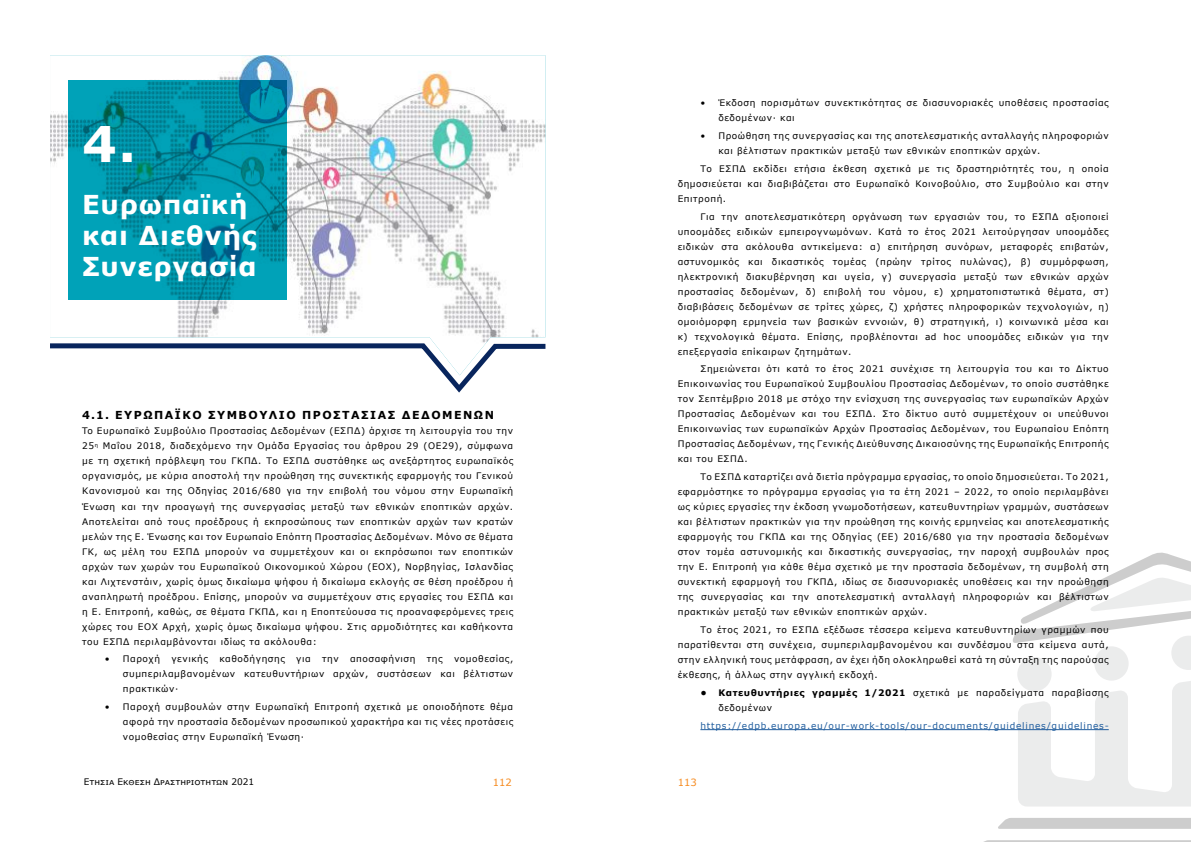
<style>
.page{position:relative;width:1191px;height:842px;background:#fff}
.page>*{position:absolute;margin:0;border:0;box-sizing:border-box;transform-origin:0 0}
.t1{font:700 49px "Verdana";color:#fff}
.t2{font:700 26px/31.2px "Verdana";letter-spacing:.03em;color:#fff}
.t3{font:700 11px "Verdana";letter-spacing:.135em;color:#000}
.t4{font:10px "Verdana";color:#f68a1e}
.t5{font:9px/15px "Verdana";letter-spacing:.06em;color:#000;text-align:justify}
.t6{font:9px "Verdana";letter-spacing:.085em;color:#205d9e}
.t7{font:9px "Verdana";color:#000}
.s1{font-weight:700}
</style>
<div class="page">
<div style="left:998px;top:818px;width:193px;height:11px;background:#cdcdcd"></div>
<svg style="left:984px;top:840px;width:207px;height:2px"></svg>
<div style="left:1094px;top:646px;width:34px;height:35px;background:#ebecec;border-radius:50%"></div>
<div style="left:1017px;top:657px;width:34px;height:34px;background:#ebecec;border-radius:50%"></div>
<svg style="left:1018px;top:679px;width:173px;height:127px"></svg>
<svg style="left:1012px;top:552px;width:179px;height:118px"></svg>
<img style="left:50px;top:55px;width:495px;height:286px">
<svg style="left:50px;top:341px;width:496px;height:52px"></svg>
<svg style="left:68px;top:81px;width:219px;height:219px;background:#0094a9"></svg>
<hr style="left:700px;top:729px;width:408px;height:1px;background:#205d9e">
<h1 class="t1" style="left:82px;top:109px;width:55px">4.</h1>
<h2 class="t2" style="left:82px;top:188px;width:176px">Ευρωπαϊκή και Διεθνής<br>Συνεργασία</h2>
<p class="t3" style="left:82px;top:408px;width:413px">4.1. ΕΥΡΩΠΑΪΚΟ ΣΥΜΒΟΥΛΙΟ ΠΡΟΣΤΑΣΙΑΣ ΔΕΔΟΜΕΝΩΝ</p>
<p class="t5" style="left:82px;top:424px;width:432px">To Ευρωπαϊκό Συμβούλιο Προστασίας Δεδομένων (ΕΣΠΔ) άρχισε τη λειτουργία του την 25<sup>η</sup> Μαΐου 2018, διαδεχόμενο την Ομάδα Εργασίας του άρθρου 29 (ΟΕ29), σύμφωνα με τη σχετική πρόβλεψη του ΓΚΠΔ. Το ΕΣΠΔ συστάθηκε ως ανεξάρτητος ευρωπαϊκός οργανισμός, με κύρια αποστολή την προώθηση της συνεκτικής εφαρμογής του Γενικού Κανονισμού και της Οδηγίας 2016/680 για την επιβολή του νόμου στην Ευρωπαϊκή Ένωση και την προαγωγή της συνεργασίας μεταξύ των εθνικών εποπτικών αρχών.<br>Αποτελείται από τους προέδρους ή εκπροσώπους των εποπτικών αρχών των κρατών μελών της Ε. Ένωσης και τον Ευρωπαίο Επόπτη Προστασίας Δεδομένων. Μόνο σε θέματα ΓΚ, ως μέλη του ΕΣΠΔ μπορούν να συμμετέχουν και οι εκπρόσωποι των εποπτικών αρχών των χωρών του Ευρωπαϊκού Οικονομικού Χώρου (ΕΟΧ), Νορβηγίας, Ισλανδίας και Λιχτενστάιν, χωρίς όμως δικαίωμα ψήφου ή δικαίωμα εκλογής σε θέση προέδρου ή αναπληρωτή προέδρου. Επίσης, μπορούν να συμμετέχουν στις εργασίες του ΕΣΠΔ και η Ε. Επιτροπή, καθώς, σε θέματα ΓΚΠΔ, και η Εποπτεύουσα τις προαναφερόμενες τρεις χώρες του ΕΟΧ Αρχή, χωρίς όμως δικαίωμα ψήφου. Στις αρμοδιότητες και καθήκοντα του ΕΣΠΔ περιλαμβάνονται ιδίως τα ακόλουθα:</p>
<p class="t5" style="left:105px;top:651px;width:57px">• Παροχή</p>
<p class="t5" style="left:171px;top:651px;width:38px">γενικής</p>
<p class="t5" style="left:219px;top:651px;width:67px">καθοδήγησης</p>
<p class="t5" style="left:296px;top:651px;width:16px">για</p>
<p class="t5" style="left:322px;top:651px;width:18px">την</p>
<p class="t5" style="left:350px;top:651px;width:67px">αποσαφήνιση</p>
<p class="t5" style="left:427px;top:651px;width:17px">της</p>
<p class="t5" style="left:123px;top:651px;width:392px;text-indent:331px">νομοθεσίας, συμπεριλαμβανομένων κατευθυντήριων αρχών, συστάσεων και βέλτιστων πρακτικών·</p>
<p class="t5" style="left:123px;top:699px;width:392px;text-indent:-18px">• Παροχή συμβουλών στην Ευρωπαϊκή Επιτροπή σχετικά με οποιοδήποτε θέμα αφορά την προστασία δεδομένων προσωπικού χαρακτήρα και τις νέες προτάσεις νομοθεσίας στην Ευρωπαϊκή Ένωση·</p>
<p class="t5" style="left:718px;top:95px;width:392px;text-indent:-18px">• Έκδοση πορισμάτων συνεκτικότητας σε διασυνοριακές υποθέσεις προστασίας δεδομένων· και</p>
<p class="t5" style="left:718px;top:128px;width:392px;text-indent:-18px">• Προώθηση της συνεργασίας και της αποτελεσματικής ανταλλαγής πληροφοριών και βέλτιστων πρακτικών μεταξύ των εθνικών εποπτικών αρχών.</p>
<p class="t5" style="left:677px;top:161px;width:432px;text-indent:23px">Το ΕΣΠΔ εκδίδει ετήσια έκθεση σχετικά με τις δραστηριότητές του, η οποία δημοσιεύεται και διαβιβάζεται στο Ευρωπαϊκό Κοινοβούλιο, στο Συμβούλιο και στην Επιτροπή.</p>
<p class="t5" style="left:677px;top:209px;width:432px;text-indent:23px">Για την αποτελεσματικότερη οργάνωση των εργασιών του, το ΕΣΠΔ αξιοποιεί υποομάδες ειδικών εμπειρογνωμόνων. Κατά το έτος 2021 λειτούργησαν υποομάδες ειδικών στα ακόλουθα αντικείμενα: α) επιτήρηση συνόρων, μεταφορές επιβατών, αστυνομικός και δικαστικός τομέας (πρώην τρίτος πυλώνας), β) συμμόρφωση, ηλεκτρονική διακυβέρνηση και υγεία, γ) συνεργασία μεταξύ των εθνικών αρχών προστασίας δεδομένων, δ) επιβολή του νόμου, ε) χρηματοπιστωτικά θέματα, στ) διαβιβάσεις δεδομένων σε τρίτες χώρες, ζ) χρήστες πληροφορικών τεχνολογιών, η) ομοιόμορφη ερμηνεία των βασικών εννοιών, θ) στρατηγική, ι) κοινωνικά μέσα και κ) τεχνολογικά θέματα. Επίσης, προβλέπονται ad hoc υποομάδες ειδικών για την επεξεργασία επίκαιρων ζητημάτων.</p>
<p class="t5" style="left:677px;top:362px;width:432px;text-indent:23px">Σημειώνεται ότι κατά το έτος 2021 συνέχισε τη λειτουργία του και το Δίκτυο Επικοινωνίας του Ευρωπαϊκού Συμβουλίου Προστασίας Δεδομένων, το οποίο συστάθηκε τον Σεπτέμβριο 2018 με στόχο την ενίσχυση της συνεργασίας των ευρωπαϊκών Αρχών Προστασίας Δεδομένων και του ΕΣΠΔ. Στο δίκτυο αυτό συμμετέχουν οι υπεύθυνοι Επικοινωνίας των ευρωπαϊκών Αρχών Προστασίας Δεδομένων, του Ευρωπαίου Επόπτη Προστασίας Δεδομένων, της Γενικής Διεύθυνσης Δικαιοσύνης της Ευρωπαϊκής Επιτροπής και του ΕΣΠΔ.</p>
<p class="t5" style="left:677px;top:469px;width:432px;text-indent:23px">Το ΕΣΠΔ καταρτίζει ανά διετία πρόγραμμα εργασίας, το οποίο δημοσιεύεται. Το 2021, εφαρμόστηκε το πρόγραμμα εργασίας για τα έτη 2021 – 2022, το οποίο περιλαμβάνει ως κύριες εργασίες την έκδοση γνωμοδοτήσεων, κατευθυντηρίων γραμμών, συστάσεων και βέλτιστων πρακτικών για την προώθηση της κοινής ερμηνείας και αποτελεσματικής εφαρμογής του ΓΚΠΔ και της Οδηγίας (ΕΕ) 2016/680 για την προστασία δεδομένων στον τομέα αστυνομικής και δικαστικής συνεργασίας, την παροχή συμβουλών προς την Ε. Επιτροπή για κάθε θέμα σχετικό με την προστασία δεδομένων, τη συμβολή στη συνεκτική εφαρμογή του ΓΚΠΔ, ιδίως σε διασυνοριακές υποθέσεις και την προώθηση της συνεργασίας και την αποτελεσματική ανταλλαγή πληροφοριών και βέλτιστων πρακτικών μεταξύ των εθνικών εποπτικών αρχών.</p>
<p class="t5" style="left:677px;top:622px;width:432px;text-indent:23px">Το έτος 2021, το ΕΣΠΔ εξέδωσε τέσσερα κείμενα κατευθυντηρίων γραμμών που παρατίθενται στη συνέχεια, συμπεριλαμβανομένου και συνδέσμου στα κείμενα αυτά, στην ελληνική τους μετάφραση, αν έχει ήδη ολοκληρωθεί κατά τη σύνταξη της παρούσας έκθεσης, ή άλλως στην αγγλική εκδοχή.</p>
<p class="t5" style="left:718px;top:685px;width:392px;text-indent:-18px"><span class="s1">• Κατευθυντήριες γραμμές 1/2021</span> σχετικά με παραδείγματα παραβίασης δεδομένων</p>
<p class="t6" style="left:700px;top:719px;width:410px">https://edpb.europa.eu/our-work-tools/our-documents/guidelines/guidelines-</p>
<p class="t7" style="left:84px;top:776px;width:172px">Eτησια Εκθεση Δραστηριοτητων 2021</p>
<p class="t4" style="left:493px;top:775px;width:21px">112</p>
<p class="t4" style="left:677px;top:775px;width:21px">113</p>
</div>
